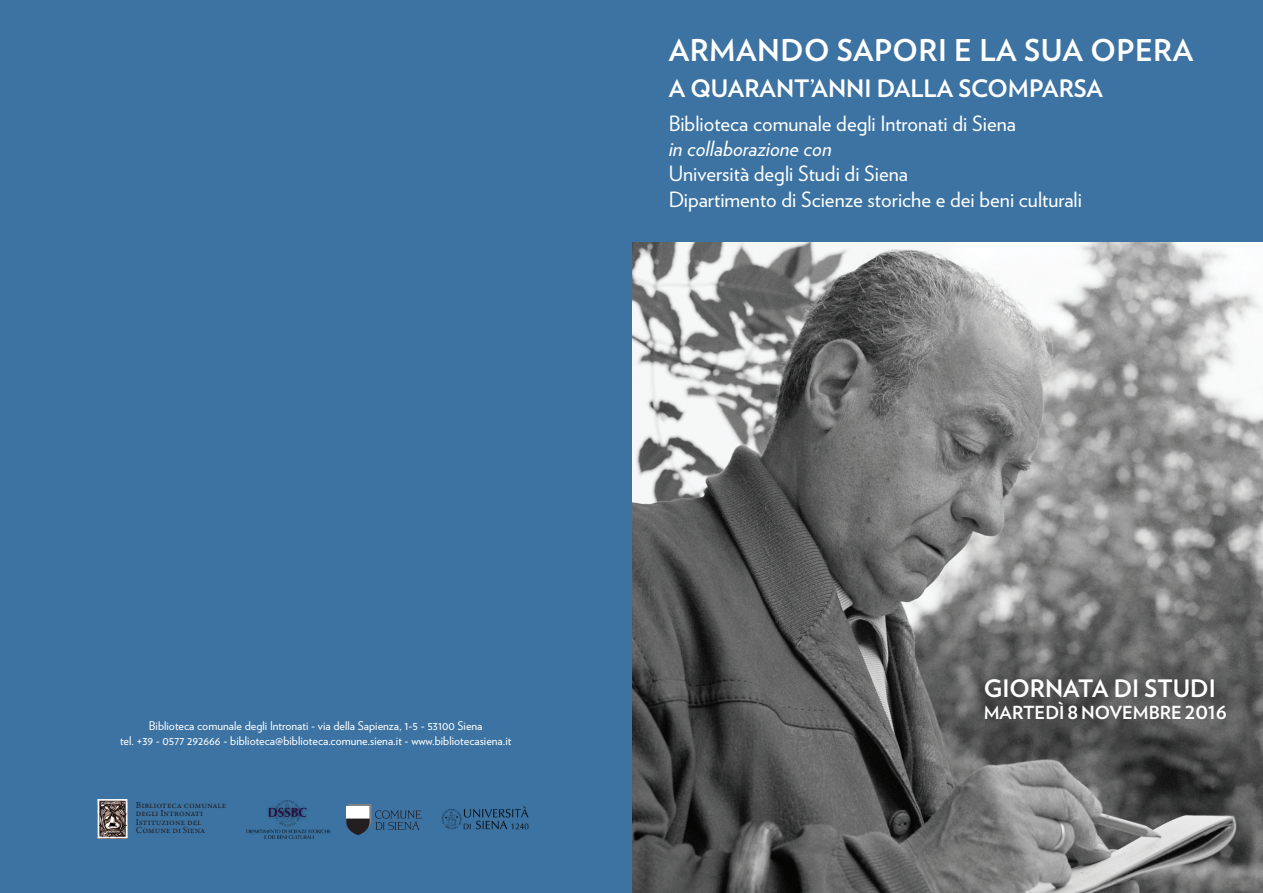
<style>
.page{position:relative;width:1263px;height:893px;background:#fff}
.page>*{position:absolute;margin:0;border:0;box-sizing:border-box;transform-origin:0 0}
.t1{font:700 30px "Verlag";letter-spacing:.015em;color:#fff}
.t2{font:700 24px "Verlag";color:#fff}
.t3{font:21px/25.2px "Verlag";color:#fff}
.t4{font:italic 21px "Verlag";color:#fff}
.t5{font:700 18px "Verlag";color:#fff}
.t6{font:12px/14.4px "Verlag";color:#fff;text-align:center}
.t7{font:9.3px/8.6px "Garamond Premr Pro";color:#231f20}
</style>
<div class="page">
<div style="left:631px;top:0;width:632px;height:242px;background:#3c73a2"></div>
<img style="left:631px;top:242px;width:632px;height:651px">
<div style="left:0;top:0;width:631px;height:893px;background:#3c73a2"></div>
<img style="left:98px;top:799px;width:30px;height:39px">
<img style="left:246px;top:800px;width:85px;height:39px">
<svg style="left:346px;top:804px;width:76px;height:31px"></svg>
<div style="left:346px;top:806px;width:24px;height:12px;background:#fff"></div>
<img style="left:441px;top:806px;width:88px;height:24px">
<h1 class="t1" style="left:669px;top:27px;width:526px">ARMANDO SAPORI E LA SUA OPERA</h1>
<h2 class="t2" style="left:669px;top:70px;width:421px">A QUARANT’ANNI DALLA SCOMPARSA</h2>
<h3 class="t3" style="left:669px;top:110px;width:349px">Biblioteca comunale degli Intronati di Siena</h3>
<h3 class="t4" style="left:669px;top:132px;width:165px">in collaborazione con</h3>
<h3 class="t3" style="left:669px;top:160px;width:415px">Università degli Studi di Siena<br>Dipartimento di Scienze storiche e dei beni culturali</h3>
<p class="t6" style="left:120px;top:718px;width:393px">Biblioteca comunale degli Intronati - via della Sapienza, 1-5 - 53100 Siena<br>tel. +39 - 0577 292666 - biblioteca@biblioteca.comune.siena.it - www.bibliotecasiena.it</p>
<p class="t7" style="left:136px;top:801px;width:92px">Biblioteca comunale degli Intronati<br>Istituzione del<br>Comune di Siena</p>
<h2 class="t2" style="left:984px;top:670px;width:234px">GIORNATA DI STUDI</h2>
<h3 class="t5" style="left:984px;top:698px;width:245px">MARTEDÌ 8 NOVEMBRE 2016</h3>
</div>
